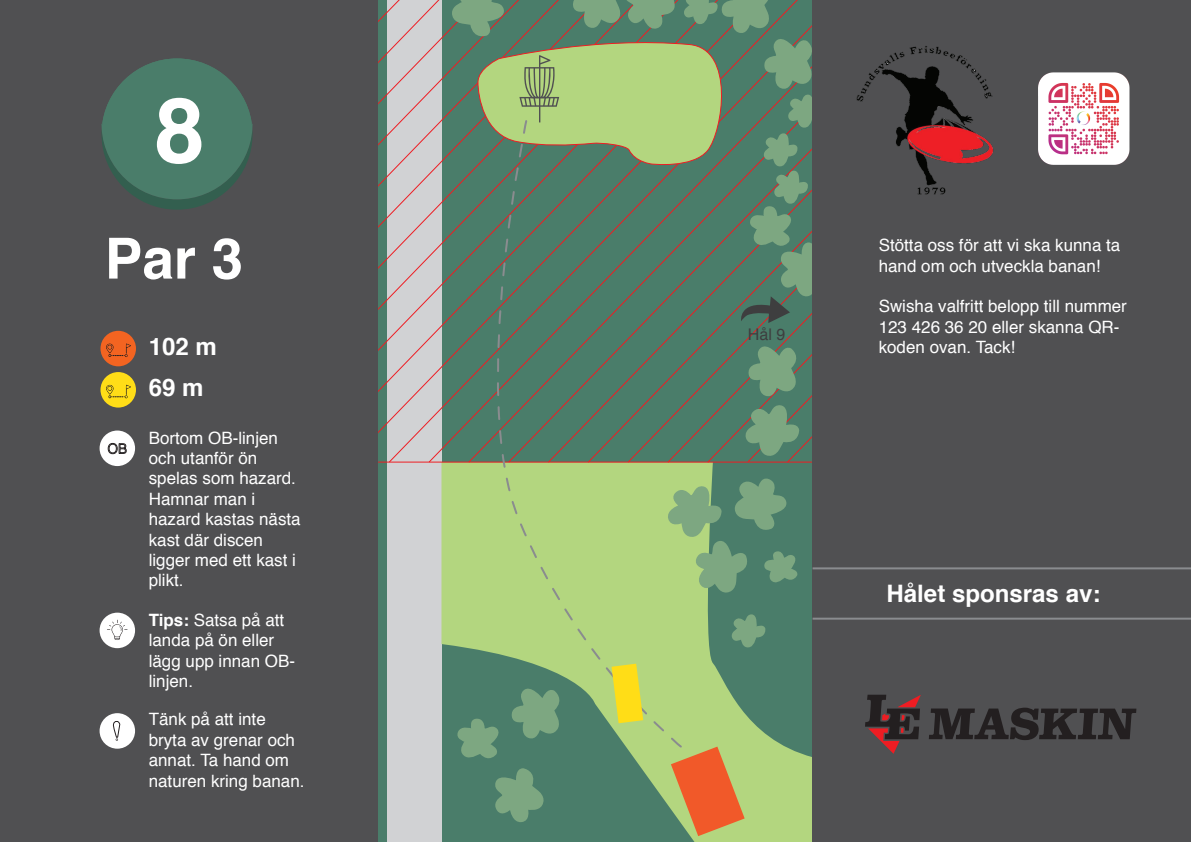
<style>
.page{position:relative;width:1191px;height:842px;background:#fff}
.page>*{position:absolute;margin:0;border:0;box-sizing:border-box;transform-origin:0 0}
.t1{font:700 90.6px "Helvetica";color:#fff}
.t2{font:700 56.7px "Helvetica";color:#fff}
.t3{font:700 24.1px "Helvetica";color:#fff}
.t4{font:17px/20.4px "Helvetica";color:#fff}
.t5{font:16.1px "Helvetica";color:#3e3e3f}
.s1{font-weight:700}
</style>
<div class="page">
<div style="left:387px;top:0;width:54px;height:842px;background:#d1d2d4"></div>
<svg style="left:441px;top:464px;width:371px;height:378px;background:#74a072"></svg>
<svg style="left:671px;top:747px;width:73px;height:89px;background:#d3884b"></svg>
<svg style="left:683px;top:476px;width:115px;height:117px;background:#6a9875"></svg>
<svg style="left:730px;top:614px;width:36px;height:35px"></svg>
<svg style="left:455px;top:684px;width:110px;height:139px;background:#55866f"></svg>
<svg style="left:464px;top:464px;width:219px;height:285px;background:#a0c57b"></svg>
<svg style="left:611px;top:664px;width:32px;height:59px;background:#ebda31"></svg>
<div style="left:0;top:0;width:377px;height:842px;background:#505052"></div>
<div style="left:100px;top:331px;width:36px;height:35px;background:#f36421;border-radius:50%"></div>
<svg style="left:106px;top:343px;width:25px;height:14px"></svg>
<div style="left:100px;top:713px;width:35px;height:36px;background:#fff;border-radius:50%"></div>
<svg style="left:113px;top:721px;width:7px;height:20px"></svg>
<div style="left:100px;top:372px;width:36px;height:36px;background:#ffdd17;border-radius:50%"></div>
<svg style="left:106px;top:385px;width:25px;height:14px"></svg>
<div style="left:100px;top:430px;width:35px;height:36px;background:#fff;border-radius:50%"></div>
<svg style="left:108px;top:443px;width:18px;height:11px"></svg>
<svg style="left:101px;top:124px;width:151px;height:86px"></svg>
<div style="left:102px;top:58px;width:150px;height:141px;background:#4a7d6a;border-radius:50%"></div>
<div style="left:100px;top:613px;width:35px;height:35px;background:#fff;border-radius:50%"></div>
<svg style="left:107px;top:620px;width:21px;height:20px"></svg>
<svg style="left:377px;top:0;width:435px;height:464px;background:#6f9078"></svg>
<div style="left:812px;top:0;width:379px;height:842px;background:#505052"></div>
<img style="left:856px;top:46px;width:137px;height:149px">
<hr style="left:812px;top:567px;width:379px;height:2px;background:#8a8c8f">
<hr style="left:812px;top:618px;width:379px;height:2px;background:#8a8c8f">
<img style="left:1038px;top:73px;width:91px;height:91px">
<svg style="left:865px;top:695px;width:56px;height:59px"></svg>
<svg style="left:929px;top:708px;width:207px;height:32px"></svg>
<h1 class="t1" style="left:154px;top:57px;width:52px">8</h1>
<h2 class="t2" style="left:105px;top:213px;width:140px">Par 3</h2>
<h3 class="t3" style="left:149px;top:327px;width:70px">102 m</h3>
<h3 class="t3" style="left:149px;top:368px;width:56px">69 m</h3>
<p class="t4" style="left:149px;top:428px;width:153px">Bortom OB-linjen och utanför ön spelas som hazard.<br>Hamnar man i hazard kastas nästa kast där discen ligger med ett kast i plikt.</p>
<p class="t4" style="left:149px;top:610px;width:148px"><span class="s1">Tips:</span> Satsa på att landa på ön eller lägg upp innan OB&shy;linjen.</p>
<p class="t4" style="left:149px;top:710px;width:157px">Tänk på att inte bryta av grenar och annat. Ta hand om naturen kring banan.</p>
<p class="t5" style="left:748px;top:322px;width:39px">Hål 9</p>
<p class="t4" style="left:878px;top:236px;width:243px">Stötta oss för att vi ska kunna ta hand om och utveckla banan!</p>
<p class="t4" style="left:878px;top:297px;width:250px">Swisha valfritt belopp till nummer<br>123 426 36 20 eller skanna QR&shy;koden ovan. Tack!</p>
<h3 class="t3" style="left:886px;top:574px;width:215px">Hålet sponsras av:</h3>
</div>
